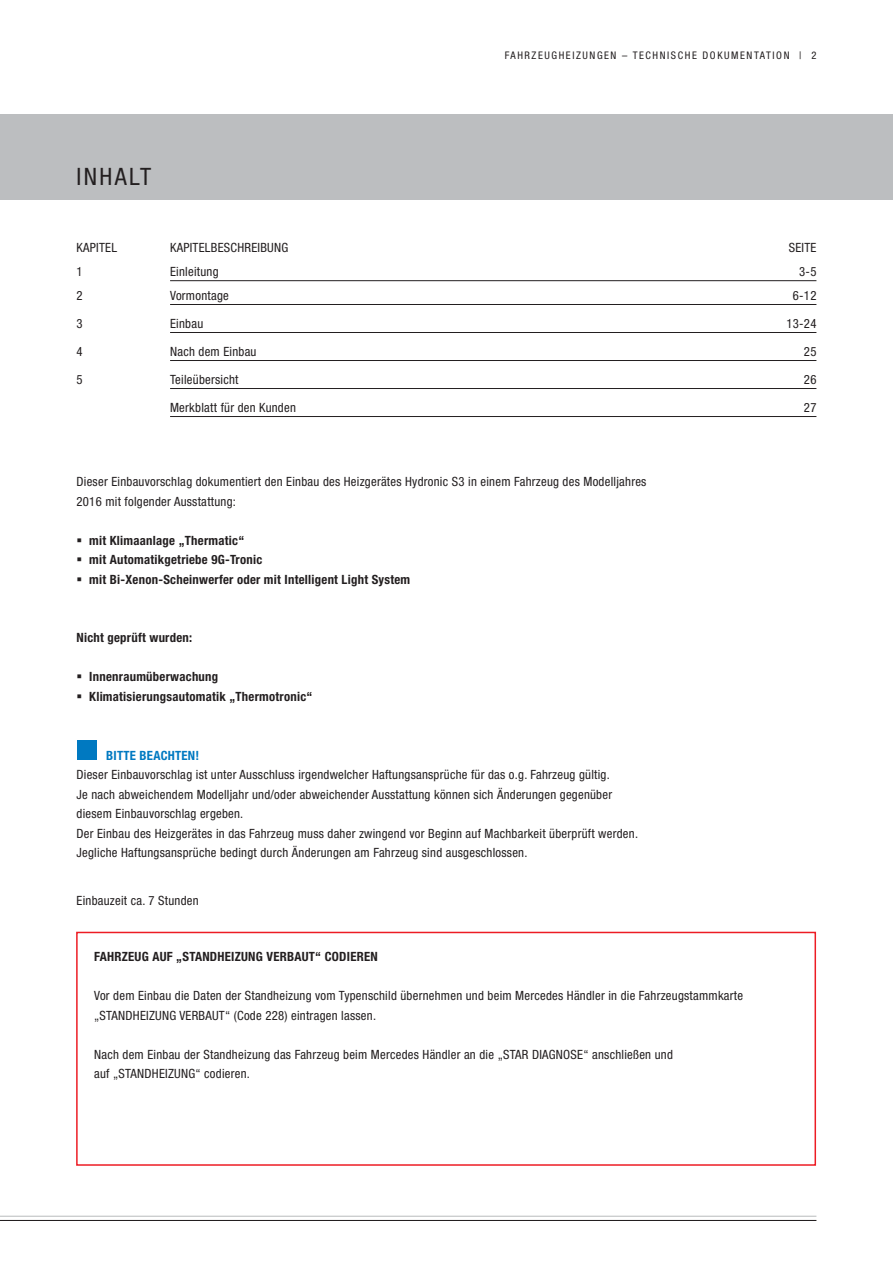
<style>
.page{position:relative;width:893px;height:1263px;background:#fff}
.page>*{position:absolute;margin:0;border:0;box-sizing:border-box;transform-origin:0 0}
.t1{font:condensed 24px "Helvetica Neue LT";letter-spacing:.1em;color:#231f20}
.t2{font:condensed 12.75px/19.5px "Helvetica Neue LT";letter-spacing:.02em;color:#231f20}
.t3{font:700 condensed 12.75px/19.5px "Helvetica Neue LT";letter-spacing:.02em;color:#231f20}
.t4{font:700 condensed 12.75px "Helvetica Neue LT";letter-spacing:.02em;color:#0079c1}
.t5{font:condensed 10.5px "Helvetica Neue LT";letter-spacing:.15em;color:#231f20}
</style>
<div class="page">
<div style="left:0;top:115px;width:893px;height:85px;background:#bcbec0"></div>
<hr style="left:0;top:1216px;width:816px;height:1px;background:#bcbec0">
<hr style="left:0;top:1220px;width:816px;height:1px;background:#231f20">
<div style="left:77px;top:740px;width:20px;height:20px;background:#0079c1"></div>
<hr style="left:170px;top:280px;width:646px;height:1px;background:#231f20">
<hr style="left:170px;top:304px;width:646px;height:1px;background:#231f20">
<hr style="left:170px;top:332px;width:646px;height:1px;background:#231f20">
<hr style="left:170px;top:360px;width:646px;height:1px;background:#231f20">
<hr style="left:170px;top:388px;width:646px;height:1px;background:#231f20">
<hr style="left:170px;top:416px;width:646px;height:1px;background:#231f20">
<div style="left:76px;top:932px;width:740px;height:234px;border:2px solid #ed1c24"></div>
<h1 class="t1" style="left:77px;top:162px;width:71px">Inhalt</h1>
<p class="t5" style="left:505px;top:50px;width:313px">Fahrzeugheizungen – Technische Dokumentat ion | 2</p>
<p class="t2" style="left:77px;top:238px;width:72px">Kapitel K</p>
<p class="t2" style="left:177px;top:238px;width:128px">apitelbeschreibung S</p>
<p class="t2" style="left:795px;top:238px;width:23px">eite</p>
<p class="t2" style="left:77px;top:262px;width:54px">1 E</p>
<p class="t2" style="left:176px;top:262px;width:44px">inleitung</p>
<p class="t2" style="left:799px;top:262px;width:19px">3-5</p>
<p class="t2" style="left:77px;top:286px;width:8px">2</p>
<p class="t2" style="left:170px;top:286px;width:60px">Vormontage</p>
<p class="t2" style="left:793px;top:286px;width:25px">6-12</p>
<p class="t2" style="left:77px;top:314px;width:8px">3</p>
<p class="t2" style="left:170px;top:314px;width:35px">Einbau</p>
<p class="t2" style="left:786px;top:314px;width:31px">13-24</p>
<p class="t2" style="left:77px;top:342px;width:8px">4</p>
<p class="t2" style="left:170px;top:342px;width:88px">Nach dem Einbau</p>
<p class="t2" style="left:804px;top:342px;width:14px">25</p>
<p class="t2" style="left:77px;top:370px;width:8px">5</p>
<p class="t2" style="left:170px;top:370px;width:70px">Teileübersicht</p>
<p class="t2" style="left:804px;top:370px;width:14px">26</p>
<p class="t2" style="left:170px;top:398px;width:127px">Merkblatt für den Kunden</p>
<p class="t2" style="left:804px;top:398px;width:14px">27</p>
<p class="t2" style="left:77px;top:472px;width:571px">Dieser Einbauvorschlag dokumentiert den Einbau des Heizgerätes Hydronic S3 in einem Fahrzeug des Modelljahres<br>2016 mit folgender Ausstattung:</p>
<p class="t3" style="left:89px;top:530px;width:322px">mit Klimaanlage „Thermatic“<br>mit Automatikgetriebe 9G-Tronic<br>mit Bi-Xenon-Scheinwerfer oder mit Intelligent Light System</p>
<p class="t3" style="left:77px;top:628px;width:117px">Nicht geprüft wurden:</p>
<p class="t3" style="left:89px;top:667px;width:225px">Innenraumüberwachung<br>Klimatisierungsautomatik „Thermotronic“</p>
<p class="t4" style="left:106px;top:747px;width:94px">Bitte beachten!</p>
<p class="t2" style="left:77px;top:765px;width:563px">Dieser Einbauvorschlag ist unter Ausschluss irgendwelcher Haftungsansprüche für das o.g. Fahrzeug gültig.<br>Je nach abweichendem Modelljahr und/oder abweichender Ausstattung können sich Änderungen gegenüber diesem Einbauvorschlag ergeben.<br>Der Einbau des Heizgerätes in das Fahrzeug muss daher zwingend vor Beginn auf Machbarkeit überprüft werden.<br>Jegliche Haftungsansprüche bedingt durch Änderungen am Fahrzeug sind ausgeschlossen.</p>
<p class="t2" style="left:77px;top:890px;width:124px">Einbauzeit ca. 7 Stunden</p>
<p class="t3" style="left:94px;top:947px;width:285px">FAHRZEUG AUF „STANDHEIZUNG VERBAUT“ CODIEREN</p>
<p class="t2" style="left:94px;top:986px;width:650px">Vor dem Einbau die Daten der Standheizung vom Typenschild übernehmen und beim Mercedes Händler in die Fahrzeugstammkarte „STANDHEIZUNG</p>
<p class="t2" style="left:179px;top:1005px;width:198px">VERBAUT“ (Code 228) eintragen lassen.</p>
<p class="t2" style="left:94px;top:1044px;width:453px">Nach dem Einbau der Standheizung das Fahrzeug beim Mercedes Händler an die „STAR DIAGNOSE</p>
<p class="t2" style="left:583px;top:1044px;width:91px">“ anschließen und</p>
<p class="t2" style="left:94px;top:1064px;width:65px">auf „STAN DHEIZUNG</p>
<p class="t2" style="left:195px;top:1064px;width:56px">“ codieren.</p>
</div>
